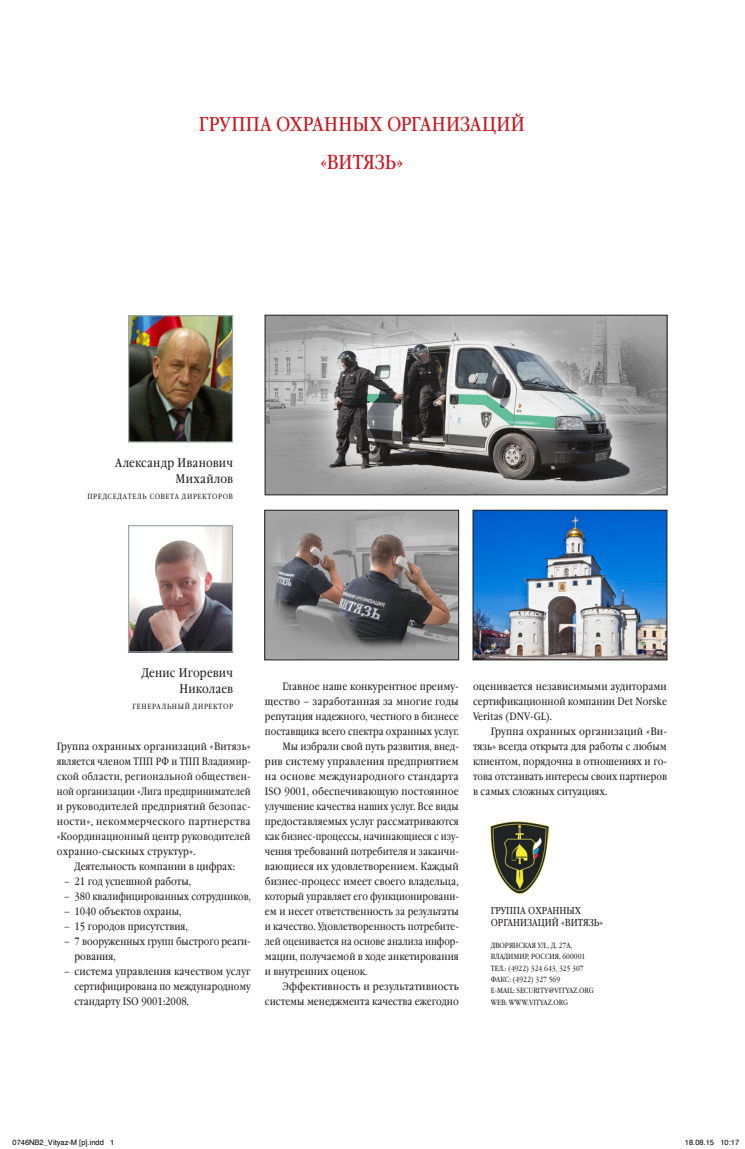
<style>
.page{position:relative;width:745px;height:1149px;background:#fff}
.page>*{position:absolute;margin:0;border:0;box-sizing:border-box;transform-origin:0 0}
._3k-platny-zagolovok{font:20px/37.5px "Garamond Book Narrow C";letter-spacing:.01em;color:#cd151d;text-align:center}
.FIO_3R{font:12.5px/16.2px "Garamond Book Narrow C";letter-spacing:.015em;color:#231f20;text-align:right}
._3k-platny-text{font:10.62px/15px "Garamond Book Narrow C";color:#231f20;text-align:justify}
._3k-text-spisok{font:10.62px/15px "Garamond Book Narrow C";color:#231f20}
._3k-adress-name_comp{font:10px/11.2px "Garamond Book Narrow C";color:#231f20}
._3k-adress{font:7.5px/11.2px "Garamond Book Narrow C";color:#231f20}
.FIO_3R-2{font:7.5px "Garamond Book Narrow C";letter-spacing:.09em;color:#231f20}
.t1{font:7.5px "Helvetica";color:#000}
</style>
<div class="page">
<img style="left:490px;top:821px;width:58px;height:72px">
<img style="left:267px;top:317px;width:397px;height:176px">
<div style="left:265px;top:315px;width:401px;height:180px;border:1px solid #231f20"></div>
<img style="left:266px;top:512px;width:190px;height:146px">
<div style="left:264px;top:510px;width:194px;height:150px;border:1px solid #231f20"></div>
<img style="left:474px;top:512px;width:190px;height:146px">
<div style="left:472px;top:510px;width:194px;height:150px;border:1px solid #231f20"></div>
<img style="left:130px;top:317px;width:101px;height:124px">
<div style="left:128px;top:315px;width:105px;height:128px;border:1px solid #9ea7a7"></div>
<img style="left:130px;top:527px;width:101px;height:124px">
<div style="left:128px;top:525px;width:105px;height:128px;border:1px solid #9ea7a7"></div>
<p class="_3k-platny-zagolovok" style="left:199px;top:106px;width:327px">ГРУППА ОХРАННЫХ ОРГАНИЗАЦИЙ «ВИТЯЗЬ»</p>
<p class="FIO_3R" style="left:115px;top:455px;width:119px">Александр Иванович<br>Михайлов</p>
<p class="FIO_3R-2" style="left:87px;top:492px;width:147px">ПРЕДСЕДАТЕЛЬ СОВЕТА ДИРЕКТОРОВ</p>
<p class="FIO_3R" style="left:142px;top:665px;width:93px">Денис Игоревич<br>Николаев</p>
<p class="FIO_3R-2" style="left:132px;top:702px;width:102px">ГЕНЕРАЛЬНЫЙ ДИРЕКТОР</p>
<p class="_3k-platny-text" style="left:57px;top:739px;width:195px">Группа охранных организаций «Витязь» является членом ТПП РФ и ТПП Владимир&shy;ской области, региональной обществен&shy;ной организации «Лига предпринимателей и руководителей предприятий безопас&shy;ности», некоммерческого партнерства «Координационный центр руководителей охранно-сыскных структур».</p>
<p class="_3k-platny-text" style="left:74px;top:859px;width:162px">Деятельность компании в цифрах:</p>
<p class="_3k-text-spisok" style="left:64px;top:874px;width:129px">– 21 год успешной работы,</p>
<p class="_3k-text-spisok" style="left:64px;top:889px;width:188px">– 380 квалифицированных сотрудников,</p>
<p class="_3k-text-spisok" style="left:64px;top:904px;width:119px">– 1040 объектов охраны,</p>
<p class="_3k-text-spisok" style="left:64px;top:919px;width:125px">– 15 городов присутствия,</p>
<p class="_3k-text-spisok" style="left:74px;top:934px;width:178px;text-indent:-11px">– 7 вооруженных групп быстрого реаги&shy;рования,</p>
<p class="_3k-text-spisok" style="left:74px;top:964px;width:177px;text-align:justify;text-indent:-11px">– система управления качеством услуг сертифицирована по международному стандарту ISO 9001:2008.</p>
<p class="_3k-platny-text" style="left:265px;top:679px;width:195px;text-indent:18px">Главное наше конкурентное преиму&shy;щество – заработанная за многие годы репутация надежного, честного в бизнесе поставщика всего спектра охранных услуг.</p>
<p class="_3k-platny-text" style="left:265px;top:739px;width:195px;text-indent:18px">Мы избрали свой путь развития, внед&shy;рив систему управления предприятием на основе международного стандарта ISO 9001, обеспечивающую постоянное улучшение качества наших услуг. Все виды предоставляемых услуг рассматриваются как бизнес-процессы, начинающиеся с изу&shy;чения требований потребителя и заканчи&shy;вающиеся их удовлетворением. Каждый бизнес-процесс имеет своего владельца, который управляет его функционировани&shy;ем и несет ответственность за результаты и качество. Удовлетворенность потребите&shy;лей оценивается на основе анализа инфор&shy;мации, получаемой в ходе анкетирования и внутренних оценок.</p>
<p class="_3k-platny-text" style="left:265px;top:979px;width:195px;text-align:right">Эффективность и результативность системы менеджмента качества ежегодно</p>
<p class="_3k-platny-text" style="left:472px;top:679px;width:195px">оценивается независимыми аудиторами сертификационной компании Det Norske Veritas (DNV-GL).</p>
<p class="_3k-platny-text" style="left:472px;top:724px;width:195px;text-indent:18px">Группа охранных организаций «Ви&shy;тязь» всегда открыта для работы с любым клиентом, порядочна в отношениях и го&shy;това отстаивать интересы своих партнеров в самых сложных ситуациях.</p>
<p class="_3k-adress-name_comp" style="left:490px;top:906px;width:114px">ГРУППА ОХРАННЫХ<br>ОРГАНИЗАЦИЙ «ВИТЯЗЬ»</p>
<p class="_3k-adress" style="left:490px;top:940px;width:96px">ДВОРЯНСКАЯ УЛ., Д. 27А,<br>ВЛАДИМИР, РОССИЯ, 600001</p>
<p class="_3k-adress" style="left:490px;top:963px;width:94px">ТЕЛ.: (4922) 324 643, 325 307</p>
<p class="_3k-adress" style="left:490px;top:974px;width:71px">ФАКС: (4922) 327 569</p>
<p class="_3k-adress" style="left:490px;top:985px;width:104px">E-MAIL: SECURITY@VITYAZ.ORG</p>
<p class="_3k-adress" style="left:490px;top:996px;width:79px">WEB: WWW.VITYAZ.ORG</p>
<p class="t1" style="left:12px;top:1137px;width:103px">0746NB2_Vityaz-M [p].indd 1</p>
<p class="t1" style="left:684px;top:1137px;width:56px">18.08.15 10:17</p>
</div>
